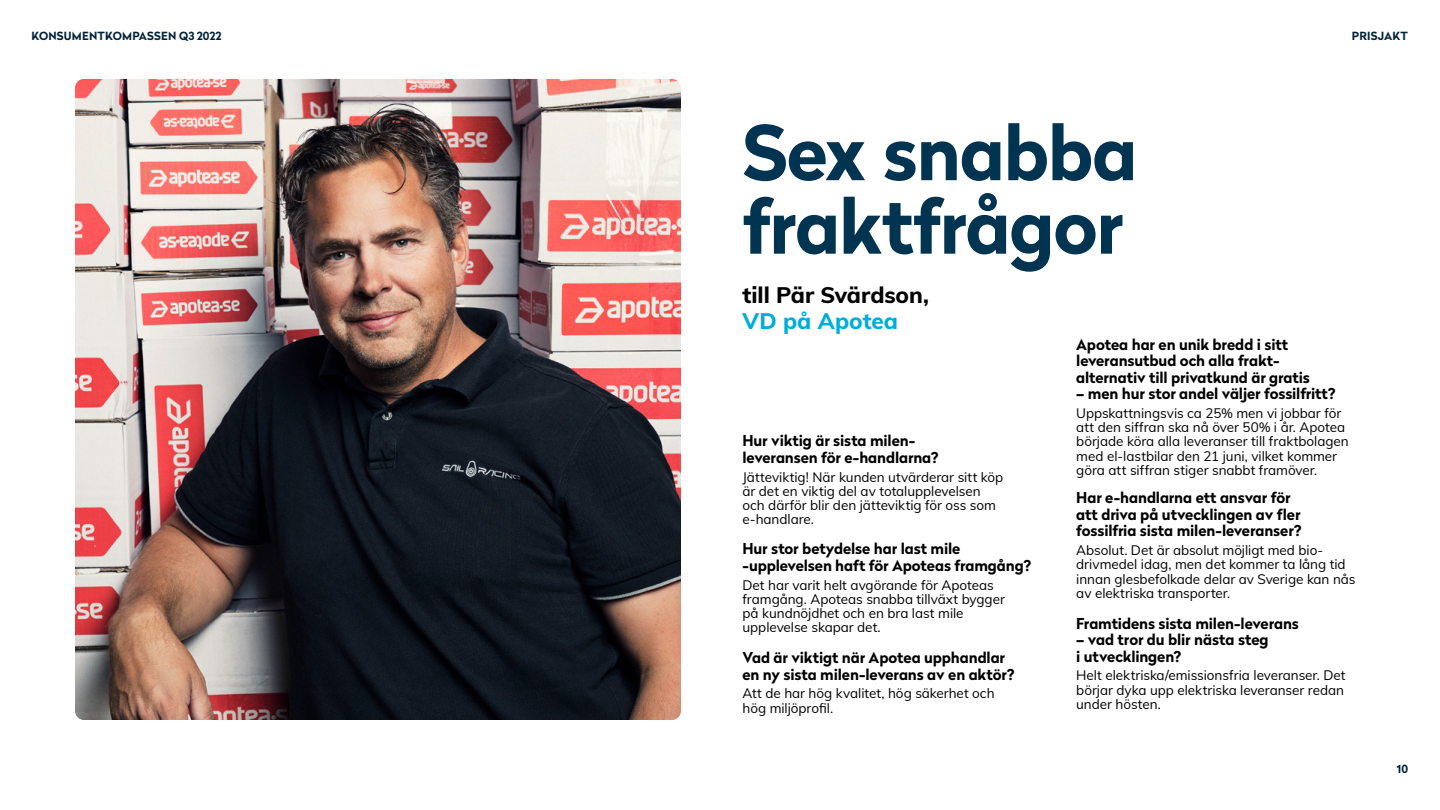
<style>
.page{position:relative;width:1440px;height:810px;background:#fff}
.page>*{position:absolute;margin:0;border:0;box-sizing:border-box;transform-origin:0 0}
.Rubrik_-_H1{font:700 75px/73.5px "Radikal";letter-spacing:-.02em;color:#003451}
.Brödtext{font:800 22.5px "Muli";letter-spacing:-.005em;color:#000}
.Brödtext-2{font:800 22.5px "Muli";color:#00addb}
.Brödtext-3{font:700 15px/16.5px "Radikal";letter-spacing:-.01em;color:#000}
.Brödtext-4{font:13.5px/14.2px "Muli";letter-spacing:-.005em;color:#000}
.t1{font:700 11.25px "Radikal";letter-spacing:.02em;color:#002136}
</style>
<div class="page">
<img style="left:75px;top:79px;width:606px;height:641px">
<p class="t1" style="left:31px;top:28px;width:192px">KONSUMENTKOMPASSEN Q3 2022</p>
<p class="t1" style="left:1352px;top:28px;width:58px">PRISJAKT</p>
<p class="Rubrik_-_H1" style="left:742px;top:115px;width:397px">Sex snabba fraktfrågor</p>
<p class="Brödtext" style="left:742px;top:278px;width:188px">till Pär Svärdson,</p>
<p class="Brödtext-2" style="left:742px;top:304px;width:157px">VD på Apotea</p>
<p class="Brödtext-3" style="left:742px;top:432px;width:198px">Hur viktig är sista milen&shy;leveransen för e-handlarna?</p>
<p class="Brödtext-4" style="left:742px;top:469px;width:262px">Jätteviktig! När kunden utvärderar sitt köp är det en viktig del av totalupplevelsen</p>
<p class="Brödtext-4" style="left:742px;top:497px;width:255px">och därför blir den jätteviktig för oss som e-handlare.</p>
<p class="Brödtext-3" style="left:742px;top:540px;width:290px">Hur stor betydelse har last mile -upplevelsen haft för Apoteas framgång?</p>
<p class="Brödtext-4" style="left:742px;top:577px;width:264px">Det har varit helt avgörande för Apoteas framgång. Apoteas snabba tillväxt bygger på kundnöjdhet och en bra last mile upplevelse skapar det.</p>
<p class="Brödtext-3" style="left:742px;top:649px;width:274px">Vad är viktigt när Apotea upphandlar en ny sista milen-leverans av en aktör?</p>
<p class="Brödtext-4" style="left:742px;top:686px;width:254px">Att de har hög kvalitet, hög säkerhet och hög miljöprofil.</p>
<p class="Brödtext-3" style="left:1076px;top:335px;width:235px">Apotea har en unik bredd i sitt leveransutbud och alla frakt&shy;alternativ till privatkund är gratis</p>
<p class="Brödtext-3" style="left:1076px;top:385px;width:261px">– men hur stor andel väljer fossilfritt?</p>
<p class="Brödtext-4" style="left:1076px;top:405px;width:274px">Uppskattningsvis ca 25% men vi jobbar för att den siffran ska nå över 50% i år. Apotea började köra alla leveranser till fraktbolagen med el-lastbilar den 21 juni, vilket kommer göra att siffran stiger snabbt framöver.</p>
<p class="Brödtext-3" style="left:1076px;top:489px;width:227px">Har e-handlarna ett ansvar för att driva på utvecklingen av fler fossilfria sista milen-leveranser?</p>
<p class="Brödtext-4" style="left:1076px;top:542px;width:281px">Absolut. Det är absolut möjligt med bio&shy;drivmedel idag, men det kommer ta lång tid innan glesbefolkade delar av Sverige kan nås av elektriska transporter.</p>
<p class="Brödtext-3" style="left:1076px;top:614px;width:224px">Framtidens sista milen-leverans</p>
<p class="Brödtext-3" style="left:1076px;top:631px;width:194px">– vad tror du blir nästa steg i utvecklingen?</p>
<p class="Brödtext-4" style="left:1076px;top:668px;width:271px;text-align:justify">Helt elektriska/emissionsfria leveranser. Det börjar dyka upp elektriska leveranser redan under hösten.</p>
<p class="t1" style="left:1397px;top:761px;width:13px">10</p>
</div>
